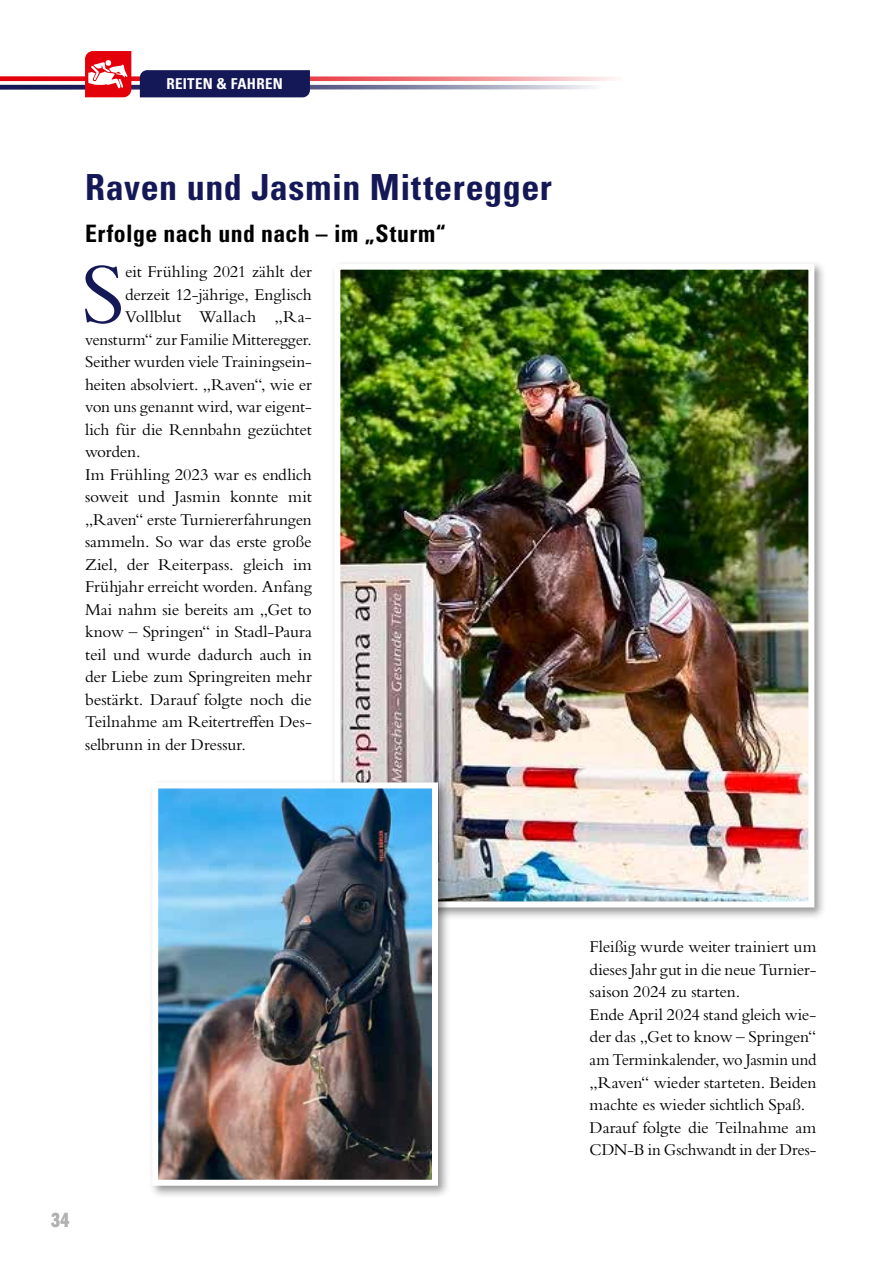
<style>
.page{position:relative;width:893px;height:1263px;background:#fff}
.page>*{position:absolute;margin:0;border:0;box-sizing:border-box;transform-origin:0 0}
.t1{font:89.55px "Bembo Std";color:#151856}
.t2{font:700 condensed 36px "Univers LT Std";letter-spacing:.015em;color:#151856}
.t3{font:700 condensed 24px "Univers LT Std";letter-spacing:.015em;color:#000}
.t4{font:21px "ITC Franklin Gothic Std Dm Cp";color:#b2b2b2}
.t5{font:17.25px/22.5px "Bembo Std";letter-spacing:-.01em;color:#000}
.t6{font:700 condensed 15px "Univers LT Std";letter-spacing:.02em;color:#fff}
</style>
<div class="page">
<div style="left:330px;top:260px;width:497px;height:660px;background:#000;opacity:.4"></div>
<img style="left:341px;top:271px;width:466px;height:629px">
<div style="left:334px;top:264px;width:480px;height:643px;border:6px solid #fff"></div>
<div style="left:148px;top:778px;width:303px;height:420px;background:#000;opacity:.4"></div>
<img style="left:159px;top:789px;width:272px;height:390px">
<div style="left:152px;top:782px;width:286px;height:404px;border:6px solid #fff"></div>
<svg style="left:0;top:77px;width:614px;height:4px;background:#ee6e74"></svg>
<svg style="left:0;top:85px;width:593px;height:4px;background:#7a7c9f"></svg>
<div style="left:140px;top:70px;width:170px;height:27px;background:#151856"></div>
<svg style="left:85px;top:51px;width:46px;height:46px"></svg>
<p class="t6" style="left:166px;top:75px;width:118px">REITEN &amp; FAHREN</p>
<h2 class="t2" style="left:85px;top:166px;width:468px">Raven und Jasmin Mitteregger</h2>
<h3 class="t3" style="left:85px;top:219px;width:363px">Erfolge nach und nach – im „Sturm“</h3>
<h1 class="t1" style="left:81px;top:242px;width:45px">S</h1>
<p class="t5" style="left:125px;top:260px;width:188px">eit Frühling 2021 zählt der</p>
<p class="t5" style="left:125px;top:283px;width:188px">derzeit 12-jährige, Englisch</p>
<p class="t5" style="left:125px;top:305px;width:188px">Vollblut Wallach „Ra-</p>
<p class="t5" style="left:85px;top:328px;width:228px">vensturm“ zur Familie Mitteregger.</p>
<p class="t5" style="left:85px;top:350px;width:228px">Seither wurden viele Trainingsein-</p>
<p class="t5" style="left:85px;top:373px;width:228px">heiten absolviert. „Raven“, wie er</p>
<p class="t5" style="left:85px;top:395px;width:228px">von uns genannt wird, war eigent-</p>
<p class="t5" style="left:85px;top:418px;width:228px">lich für die Rennbahn gezüchtet</p>
<p class="t5" style="left:85px;top:440px;width:57px">worden.</p>
<p class="t5" style="left:85px;top:463px;width:228px">Im Frühling 2023 war es endlich</p>
<p class="t5" style="left:85px;top:485px;width:228px">soweit und Jasmin konnte mit</p>
<p class="t5" style="left:85px;top:508px;width:228px">„Raven“ erste Turniererfahrungen</p>
<p class="t5" style="left:85px;top:530px;width:228px">sammeln. So war das erste große</p>
<p class="t5" style="left:85px;top:553px;width:228px">Ziel, der Reiterpass. gleich im</p>
<p class="t5" style="left:85px;top:575px;width:228px">Frühjahr erreicht worden. Anfang</p>
<p class="t5" style="left:85px;top:598px;width:228px">Mai nahm sie bereits am „Get to</p>
<p class="t5" style="left:85px;top:620px;width:228px">know – Springen“ in Stadl-Paura</p>
<p class="t5" style="left:85px;top:643px;width:228px">teil und wurde dadurch auch in</p>
<p class="t5" style="left:85px;top:665px;width:228px">der Liebe zum Springreiten mehr</p>
<p class="t5" style="left:85px;top:688px;width:228px">bestärkt. Darauf folgte noch die</p>
<p class="t5" style="left:85px;top:710px;width:228px">Teilnahme am Reitertreffen Des-</p>
<p class="t5" style="left:85px;top:733px;width:162px">selbrunn in der Dressur.</p>
<p class="t4" style="left:51px;top:1209px;width:20px">34</p>
<p class="t5" style="left:590px;top:935px;width:228px">Fleißig wurde weiter trainiert um dieses Jahr gut in die neue Turnier&shy;saison 2024 zu starten.<br>Ende April 2024 stand gleich wie&shy;der das „Get to know – Springen“ am Terminkalender, wo Jasmin und „Raven“ wieder starteten. Beiden machte es wieder sichtlich Spaß.<br>Darauf folgte die Teilnahme am<br>CDN-B in Gschwandt in der Dres-</p>
</div>
